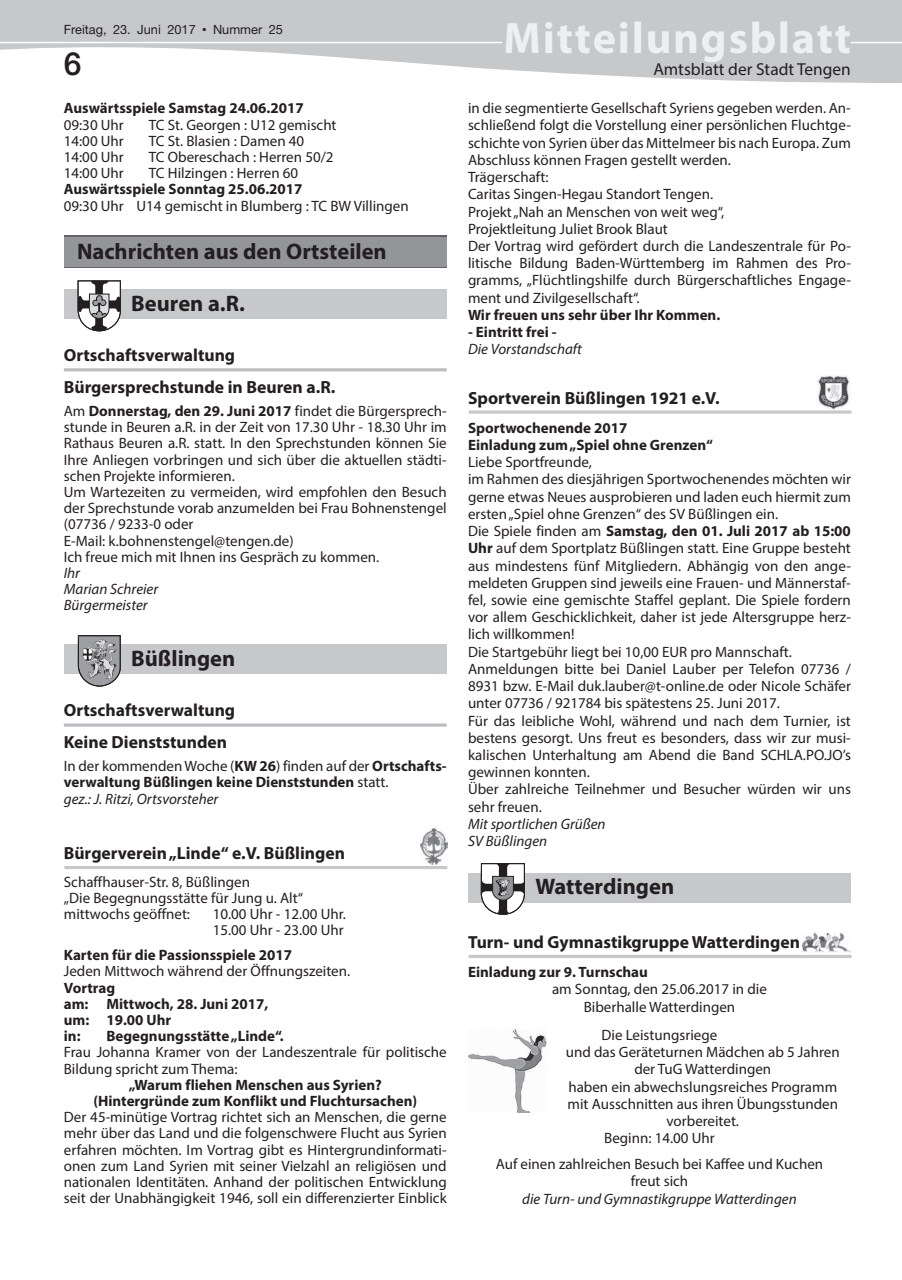
<style>
.page{position:relative;width:902px;height:1280px;background:#fff}
.page>*{position:absolute;margin:0;border:0;box-sizing:border-box;transform-origin:0 0}
.t1{font:700 44.25px "Myriad Pro";letter-spacing:.04em;color:#eeeff0}
.t2{font:500 31.95px "Helvetica Neue";color:#231f20}
.t3{font:700 22.5px "Myriad Pro";color:#231f20}
.t4{font:700 17.55px/32.2px "Myriad Pro";color:#231f20}
.t5{font:17.4px "Myriad Pro";color:#231f20}
.t6{font:15px/17.2px "Myriad Pro";color:#231f20}
.t7{font:700 15px/16.2px "Myriad Pro";color:#231f20}
.t8{font:italic 15px/16.2px "Myriad Pro";color:#231f20}
.t9{font:12.75px "Helvetica Neue";color:#231f20}
.s1{font-family:"M Twentieth Century";font-weight:500}
.s2{font-size:12.9px}
.s3{font-weight:700}
.s4{font-weight:400}
.s5{font-weight:400;font-style:italic}
</style>
<div class="page">
<svg style="left:0;top:0;width:901px;height:83px;fill:#c7c8ca"></svg>
<div style="left:505px;top:22px;width:344px;height:40px;background:#c7c8ca"></div>
<hr style="left:0;top:42px;width:502px;height:1px;background:#fff">
<hr style="left:850px;top:42px;width:51px;height:1px;background:#fff">
<hr style="left:64px;top:368px;width:382px;height:3px;background:#bcbdc0">
<svg style="left:64px;top:723px;width:382px;height:4px;background:#c9cacd"></svg>
<div style="left:64px;top:236px;width:382px;height:32px;background:#939598"></div>
<div style="left:64px;top:289px;width:382px;height:29px;background:#c7c8ca"></div>
<svg style="left:77px;top:281px;width:44px;height:50px"></svg>
<div style="left:64px;top:644px;width:382px;height:30px;background:#c7c8ca"></div>
<svg style="left:78px;top:635px;width:43px;height:51px;background:#979799"></svg>
<hr style="left:64px;top:866px;width:383px;height:3px;background:#c7c8ca">
<img style="left:420px;top:828px;width:27px;height:37px">
<svg style="left:468px;top:410px;width:383px;height:4px;background:#d2d3d4"></svg>
<img style="left:817px;top:376px;width:33px;height:34px">
<div style="left:468px;top:873px;width:382px;height:29px;background:#c7c8ca"></div>
<svg style="left:480px;top:863px;width:45px;height:51px"></svg>
<hr style="left:468px;top:955px;width:383px;height:3px;background:#c7c8ca">
<img style="left:801px;top:932px;width:49px;height:20px">
<img style="left:468px;top:1029px;width:78px;height:83px">
<p class="t9" style="left:64px;top:22px;width:221px">Freitag, 23. Juni 2017 <span class="s1">•</span> Nummer <span class="s2">25</span></p>
<h1 class="t1" style="left:503px;top:9px;width:349px">Mitteilungsblatt</h1>
<h2 class="t2" style="left:64px;top:45px;width:19px">6</h2>
<p class="t5" style="left:653px;top:59px;width:199px">Amtsblatt der Stadt Tengen</p>
<p class="t7" style="left:64px;top:100px;width:241px">Auswärtsspiele Samstag 24.06.2017</p>
<p class="t6" style="left:64px;top:116px;width:61px">09:30 Uhr</p>
<p class="t6" style="left:149px;top:116px;width:189px">TC St. Georgen : U12 gemischt</p>
<p class="t6" style="left:64px;top:132px;width:61px">14:00 Uhr</p>
<p class="t6" style="left:149px;top:132px;width:157px">TC St. Blasien : Damen 40</p>
<p class="t6" style="left:64px;top:148px;width:61px">14:00 Uhr</p>
<p class="t6" style="left:149px;top:148px;width:186px">TC Obereschach : Herren 50/2</p>
<p class="t6" style="left:64px;top:164px;width:61px">14:00 Uhr</p>
<p class="t6" style="left:149px;top:164px;width:151px">TC Hilzingen : Herren 60</p>
<p class="t7" style="left:64px;top:181px;width:240px">Auswärtsspiele Sonntag 25.06.2017</p>
<p class="t6" style="left:64px;top:197px;width:346px">09:30 Uhr U14 gemischt in Blumberg : TC BW Villingen</p>
<h3 class="t3" style="left:77px;top:236px;width:311px">Nachrichten aus den Ortsteilen</h3>
<h3 class="t3" style="left:131px;top:288px;width:115px">Beuren a.R.</h3>
<p class="t4" style="left:64px;top:338px;width:273px">Ortschaftsverwaltung<br>Bürgersprechstunde in Beuren a.R.</p>
<p class="t6" style="left:64px;top:402px;width:384px;line-height:16.2px">Am <span class="s3">Donnerstag, den 29. Juni 2017</span> findet die Bürgersprech&shy;stunde in Beuren a.R. in der Zeit von 17.30 Uhr - 18.30 Uhr im Rathaus Beuren a.R. statt. In den Sprechstunden können Sie Ihre Anliegen vorbringen und sich über die aktuellen städti&shy;schen Projekte informieren.<br>Um Wartezeiten zu vermeiden, wird empfohlen den Besuch der Sprechstunde vorab anzumelden bei Frau Bohnenstengel (07736 / 9233-0 oder<br>E-Mail: k.bohnenstengel@tengen.de)<br>Ich freue mich mit Ihnen ins Gespräch zu kommen.</p>
<p class="t8" style="left:64px;top:565px;width:96px">Ihr<br>Marian Schreier<br>Bürgermeister</p>
<h3 class="t3" style="left:131px;top:644px;width:105px">Büßlingen</h3>
<p class="t4" style="left:64px;top:694px;width:173px">Ortschaftsverwaltung<br>Keine Dienststunden</p>
<p class="t7" style="left:64px;top:757px;width:384px"><span class="s4">In der kommenden Woche (</span>KW 26<span class="s4">) finden auf der</span> Ortschafts&shy;verwaltung Büßlingen keine Dienststunden <span class="s4">statt.<br></span><span class="s5">gez.: J. Ritzi, Ortsvorsteher</span></p>
<p class="t4" style="left:64px;top:836px;width:282px">Bürgerverein „Linde“ e.V. Büßlingen</p>
<p class="t6" style="left:64px;top:873px;width:241px;line-height:16.2px">Schaffhauser-Str. 8, Büßlingen<br>„Die Begegnungsstätte für Jung u. Alt“ mittwochs geöffnet:</p>
<p class="t6" style="left:213px;top:906px;width:135px;line-height:16.2px">10.00 Uhr - 12.00 Uhr.<br>15.00 Uhr - 23.00 Uhr</p>
<p class="t7" style="left:64px;top:946px;width:230px">Karten für die Passionsspiele 2017</p>
<p class="t6" style="left:64px;top:962px;width:288px">Jeden Mittwoch während der Öffnungszeiten.</p>
<p class="t7" style="left:64px;top:979px;width:206px">Vortrag<br>am: Mittwoch, 28. Juni 2017, um: 19.00 Uhr<br>in:</p>
<p class="t7" style="left:106px;top:1027px;width:179px">Begegnungsstätte „Linde“.</p>
<p class="t6" style="left:64px;top:1044px;width:384px;line-height:16.2px">Frau Johanna Kramer von der Landeszentrale für politische<br>Bildung spricht zum Thema:</p>
<p class="t7" style="left:93px;top:1076px;width:325px;text-align:center">„Warum fliehen Menschen aus Syrien? (Hintergründe zum Konflikt und Fluchtursachen)</p>
<p class="t6" style="left:64px;top:1109px;width:384px;line-height:16.2px;text-align:justify">Der 45-minütige Vortrag richtet sich an Menschen, die gerne mehr über das Land und die folgenschwere Flucht aus Syrien erfahren möchten. Im Vortrag gibt es Hintergrundinformati&shy;onen zum Land Syrien mit seiner Vielzahl an religiösen und nationalen Identitäten. Anhand der politischen Entwicklung seit der Unabhängigkeit 1946, soll ein differenzierter Einblick</p>
<p class="t6" style="left:468px;top:99px;width:384px">in die segmentierte Gesellschaft Syriens gegeben werden. An&shy;schließend folgt die Vorstellung einer persönlichen Fluchtge&shy;schichte von Syrien über das Mittelmeer bis nach Europa. Zum Abschluss können Fragen gestellt werden.<br>Trägerschaft:<br>Caritas Singen-Hegau Standort Tengen.<br>Projekt „Nah an Menschen von weit weg“,<br>Projektleitung Juliet Brook Blaut<br>Der Vortrag wird gefördert durch die Landeszentrale für Po&shy;litische Bildung Baden-Württemberg im Rahmen des Pro&shy;gramms, „Flüchtlingshilfe durch Bürgerschaftliches Engage&shy;ment und Zivilgesellschaft“.</p>
<p class="t7" style="left:468px;top:306px;width:254px">Wir freuen uns sehr über Ihr Kommen.</p>
<p class="t7" style="left:468px;top:323px;width:90px">- Eintritt frei -</p>
<p class="t8" style="left:468px;top:341px;width:115px">Die Vorstandschaft</p>
<p class="t4" style="left:468px;top:381px;width:253px">Sportverein Büßlingen 1921 e.V.</p>
<p class="t7" style="left:468px;top:419px;width:246px;line-height:17.2px">Sportwochenende 2017<br>Einladung zum „Spiel ohne Grenzen“</p>
<p class="t6" style="left:468px;top:453px;width:384px">Liebe Sportfreunde,<br>im Rahmen des diesjährigen Sportwochenendes möchten wir gerne etwas Neues ausprobieren und laden euch hiermit zum ersten „Spiel ohne Grenzen“ des SV Büßlingen ein.<br>Die Spiele finden am <span class="s3">Samstag, den 01. Juli 2017 ab 15:00<br>Uhr</span> auf dem Sportplatz Büßlingen statt. Eine Gruppe besteht aus mindestens fünf Mitgliedern. Abhängig von den ange&shy;meldeten Gruppen sind jeweils eine Frauen- und Männerstaf&shy;fel, sowie eine gemischte Staffel geplant. Die Spiele fordern vor allem Geschicklichkeit, daher ist jede Altersgruppe herz&shy;lich willkommen!<br>Die Startgebühr liegt bei 10,00 EUR pro Mannschaft.<br>Anmeldungen bitte bei Daniel Lauber per Telefon 07736 / 8931 bzw. E-Mail duk.lauber@t-online.de oder Nicole Schäfer unter 07736 / 921784 bis spätestens 25. Juni 2017.<br>Für das leibliche Wohl, während und nach dem Turnier, ist bestens gesorgt. Uns freut es besonders, dass wir zur musi&shy;kalischen Unterhaltung am Abend die Band SCHLA.PO.JO’s gewinnen konnten.<br>Über zahlreiche Teilnehmer und Besucher würden wir uns sehr freuen.</p>
<p class="t8" style="left:468px;top:815px;width:139px;line-height:17.2px">Mit sportlichen Grüßen<br>SV Büßlingen</p>
<h3 class="t3" style="left:535px;top:872px;width:140px">Watterdingen</h3>
<p class="t4" style="left:468px;top:925px;width:333px">Turn- und Gymnastikgruppe Watterdingen</p>
<p class="t7" style="left:468px;top:963px;width:181px">Einladung zur 9. Turnschau</p>
<p class="t6" style="left:552px;top:980px;width:216px;text-align:center">am Sonntag, den 25.06.2017 in die<br>Biberhalle Watterdingen</p>
<p class="t6" style="left:601px;top:1026px;width:117px">Die Leistungsriege</p>
<p class="t6" style="left:566px;top:1043px;width:275px">und das Geräteturnen Mädchen ab 5 Jahren</p>
<p class="t6" style="left:634px;top:1060px;width:138px">der TuG Watterdingen</p>
<p class="t6" style="left:568px;top:1078px;width:270px">haben ein abwechslungsreiches Programm</p>
<p class="t6" style="left:567px;top:1095px;width:272px">mit Ausschnitten aus ihren Übungsstunden</p>
<p class="t6" style="left:666px;top:1112px;width:74px">vorbereitet.</p>
<p class="t6" style="left:604px;top:1129px;width:112px">Beginn: 14.00 Uhr</p>
<p class="t6" style="left:495px;top:1155px;width:329px;text-align:center">Auf einen zahlreichen Besuch bei Kaffee und Kuchen freut sich</p>
<p class="t8" style="left:522px;top:1190px;width:276px">die Turn- und Gymnastikgruppe Watterdingen</p>
</div>
